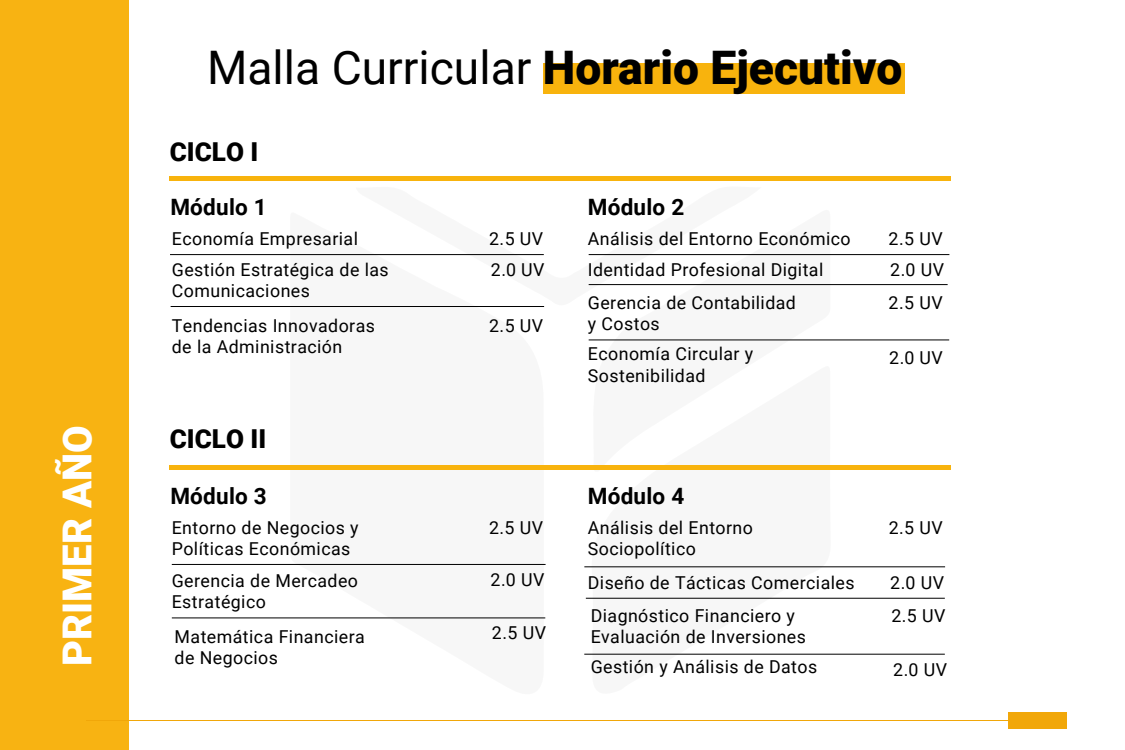
<style>
.page{position:relative;width:1125px;height:750px;background:#fff}
.page>*{position:absolute;margin:0;border:0;box-sizing:border-box;transform-origin:0 0}
.t1{font:900 46.25px "Roboto";color:#000}
.t2{font:900 40px "Roboto";color:#fff}
.t3{font:900 26.12px "Roboto";color:#000}
.t4{font:700 22.5px "Roboto";letter-spacing:.01em;color:#000}
.t5{font:17.75px/21.4px "Roboto";letter-spacing:.025em;color:#000}
.s1{font-weight:400}
</style>
<div class="page">
<div style="left:0;top:0;width:128px;height:750px;background:#f8b312"></div>
<div style="left:544px;top:63px;width:361px;height:31px;background:#f8b30d"></div>
<svg style="left:290px;top:255px;width:254px;height:363px"></svg>
<svg style="left:589px;top:566px;width:242px;height:88px"></svg>
<svg style="left:591px;top:255px;width:239px;height:85px"></svg>
<svg style="left:356px;top:254px;width:406px;height:53px"></svg>
<hr style="left:172px;top:564px;width:374px;height:1px;background:#000">
<hr style="left:172px;top:618px;width:373px;height:1px;background:#000">
<hr style="left:584px;top:567px;width:361px;height:1px;background:#000">
<hr style="left:586px;top:598px;width:359px;height:1px;background:#000">
<hr style="left:584px;top:654px;width:361px;height:1px;background:#000">
<hr style="left:170px;top:254px;width:374px;height:1px;background:#000">
<hr style="left:171px;top:306px;width:373px;height:1px;background:#000">
<hr style="left:589px;top:254px;width:360px;height:1px;background:#000">
<hr style="left:589px;top:284px;width:359px;height:1px;background:#000">
<hr style="left:589px;top:340px;width:360px;height:1px;background:#000">
<div style="left:170px;top:176px;width:781px;height:5px;background:#f8b30d"></div>
<div style="left:170px;top:465px;width:781px;height:5px;background:#f8b30d"></div>
<hr style="left:86px;top:721px;width:924px;height:1px;background:#f1a709">
<div style="left:1009px;top:713px;width:58px;height:16px;background:#f1a709"></div>
<h2 class="t2" style="left:49px;top:666px;width:242px;rotate:-90deg">PRIMER AÑO</h2>
<h1 class="t1" style="left:207px;top:35px;width:697px"><span class="s1">Malla Curricular</span> Horario Ejecutivo</h1>
<h3 class="t3" style="left:170px;top:133px;width:90px">CICLO I</h3>
<p class="t4" style="left:170px;top:191px;width:98px">Módulo 1</p>
<p class="t4" style="left:588px;top:191px;width:98px">Módulo 2</p>
<p class="t5" style="left:172px;top:222px;width:218px;line-height:31.5px">Economía Empresarial<br>Gestión Estratégica de las</p>
<p class="t5" style="left:172px;top:273px;width:205px;line-height:34.8px">Comunicaciones<br>Tendencias Innovadoras</p>
<p class="t5" style="left:172px;top:336px;width:172px">de la Administración</p>
<h3 class="t3" style="left:170px;top:421px;width:98px">CICLO II</h3>
<p class="t5" style="left:489px;top:222px;width:57px;line-height:31.5px">2.5 UV<br>2.0 UV</p>
<p class="t5" style="left:489px;top:314px;width:56px">2.5 UV</p>
<p class="t5" style="left:588px;top:222px;width:264px;line-height:32.1px">Análisis del Entorno Económico<br>Identidad Profesional Digital<br>Gerencia de Contabilidad</p>
<p class="t5" style="left:588px;top:308px;width:167px;line-height:30px">y Costos<br>Economía Circular y</p>
<p class="t5" style="left:588px;top:364px;width:119px">Sostenibilidad</p>
<p class="t4" style="left:170px;top:480px;width:98px">Módulo 3</p>
<p class="t4" style="left:588px;top:480px;width:98px">Módulo 4</p>
<p class="t5" style="left:172px;top:516px;width:188px">Entorno de Negocios y<br>Políticas Económicas</p>
<p class="t5" style="left:172px;top:569px;width:188px">Gerencia de Mercadeo<br>Estratégico</p>
<p class="t5" style="left:489px;top:516px;width:56px">2.5 UV</p>
<p class="t5" style="left:491px;top:568px;width:55px">2.0 UV</p>
<p class="t5" style="left:175px;top:625px;width:192px">Matemática Financiera de Negocios</p>
<p class="t5" style="left:492px;top:622px;width:56px">2.5 UV</p>
<p class="t5" style="left:588px;top:516px;width:167px">Análisis del Entorno<br>Sociopolítico</p>
<p class="t5" style="left:588px;top:571px;width:268px">Diseño de Tácticas Comerciales</p>
<p class="t5" style="left:591px;top:604px;width:217px">Diagnóstico Financiero y<br>Evaluación de Inversiones</p>
<p class="t5" style="left:591px;top:656px;width:228px">Gestión y Análisis de Datos</p>
<p class="t5" style="left:889px;top:222px;width:57px;line-height:32.1px;text-align:justify">2.5 UV 2.0 UV 2.5 UV</p>
<p class="t5" style="left:889px;top:346px;width:55px">2.0 UV</p>
<p class="t5" style="left:889px;top:516px;width:56px">2.5 UV</p>
<p class="t5" style="left:890px;top:571px;width:55px">2.0 UV</p>
<p class="t5" style="left:891px;top:604px;width:56px">2.5 UV</p>
<p class="t5" style="left:893px;top:659px;width:55px">2.0 UV</p>
</div>
